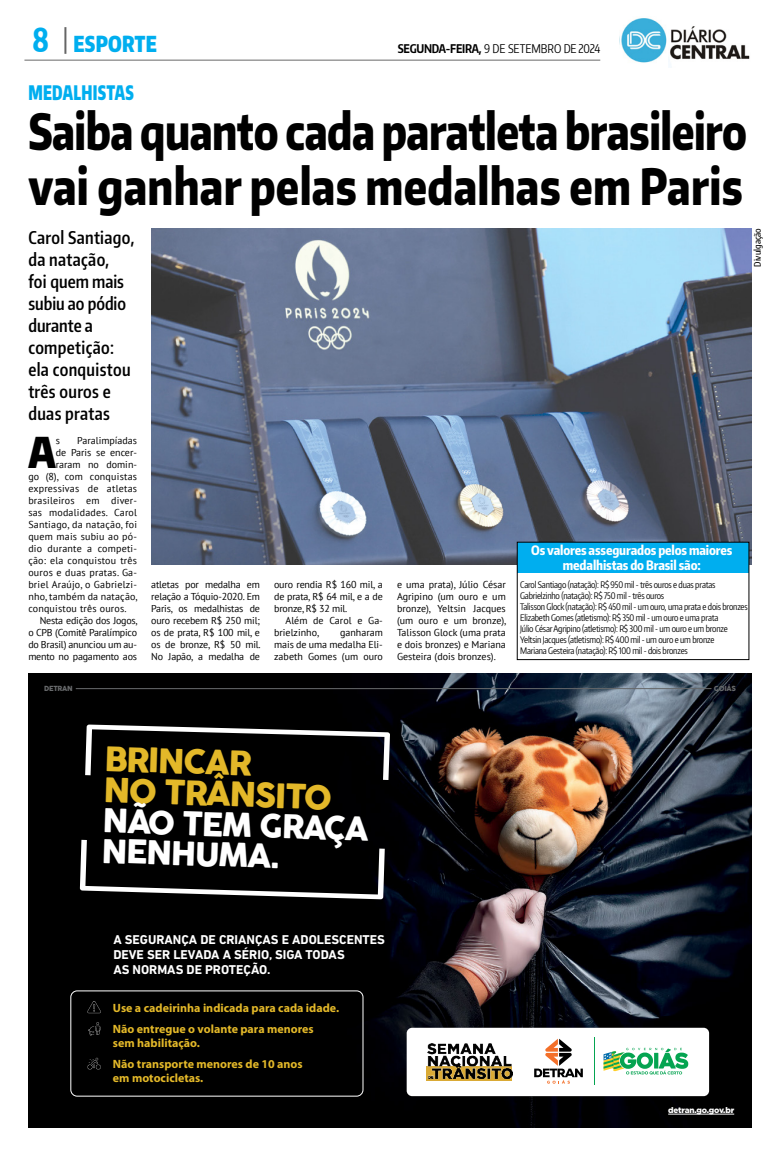
<style>
.page{position:relative;width:780px;height:1163px;background:#fff}
.page>*{position:absolute;margin:0;border:0;box-sizing:border-box;transform-origin:0 0}
.t1{font:800 50px/55px "Encode Sans Narrow";letter-spacing:-.015em;color:#000;scale:.8 1}
.t2{font:900 42.4px "Encode Sans Compressed";color:#000}
.t3{font:33px/31px "Cocogoose";color:#e3b829}
.t4{font:32px/30.4px "Cocogoose";color:#fff}
.t5{font:900 22px "Encode Sans Compressed";letter-spacing:.01em;color:#00aeef;scale:.91 1}
.t6{font:900 20px "Encode Sans Compressed";letter-spacing:.02em;color:#00aeef;scale:.8 1}
.t7{font:600 17.5px/22px "Encode Sans Compressed";letter-spacing:.02em;color:#000}
.t8{font:700 13px/15px "DIN Next LT Pro";color:#fff}
.t9{font:800 13px/15px "Encode Sans Compressed";letter-spacing:-.01em;color:#fff;text-align:center}
.t10{font:700 12px/21px "Myriad Pro";color:#e3b829}
.t11{font:12px "Encode Sans Compressed";color:#000}
.t12{font:10px/12px "PT Sans";color:#000;text-align:justify}
.t13{font:10px "PT Sans";letter-spacing:.02em;color:#000}
.t14{font:10px "PT Sans";letter-spacing:-.02em;color:#000}
.t15{font:9px/11px "Encode Sans Compressed";letter-spacing:-.02em;color:#000}
.t16{font:500 9px "Encode Sans Compressed";color:#000}
.t17{font:900 8.1px "Gotham";letter-spacing:-.02em;color:#fff}
.t18{font:6.9px "Cocogoose";letter-spacing:-.04em;color:#67696b}
.s1{font-weight:800;font-size:33px}
.s2{font-weight:700}
</style>
<div class="page">
<img style="left:670px;top:26px;width:80px;height:34px">
<img style="left:619px;top:18px;width:48px;height:45px">
<hr style="left:24px;top:60px;width:576px;height:1px;background:#000">
<hr style="left:64px;top:27px;width:2px;height:27px;background:#000">
<img style="left:151px;top:228px;width:600px;height:336px">
<img style="left:28px;top:673px;width:723px;height:453px">
<hr style="left:76px;top:688px;width:635px;height:1px;background:#67696b">
<div style="left:71px;top:990px;width:292px;height:106px;border:1px solid #fff;border-radius:6px"></div>
<svg style="left:87px;top:1000px;width:14px;height:12px"></svg>
<svg style="left:87px;top:1057px;width:14px;height:12px"></svg>
<svg style="left:88px;top:1022px;width:12px;height:13px"></svg>
<hr style="left:668px;top:1113px;width:66px;height:1px;background:#fff">
<svg style="left:80px;top:839px;width:305px;height:60px;background:#1a1a1a"></svg>
<svg style="left:85px;top:724px;width:305px;height:55px;background:#1c1c1d"></svg>
<div style="left:406px;top:1027px;width:303px;height:68px;background:#fff;border-radius:5px"></div>
<svg style="left:426px;top:1066px;width:86px;height:14px"></svg>
<img style="left:427px;top:1043px;width:85px;height:35px">
<svg style="left:603px;top:1047px;width:85px;height:27px"></svg>
<svg style="left:534px;top:1038px;width:49px;height:45px"></svg>
<hr style="left:594px;top:1037px;width:1px;height:47px;background:#05a451">
<div style="left:517px;top:542px;width:231px;height:31px;background:#00aeef"></div>
<p class="t5" style="left:32px;top:30px;width:138px"><span class="s1">8</span> ESPORTE</p>
<p class="t11" style="left:398px;top:41px;width:204px"><span class="s2">SEGUNDA-FEIRA,</span> 9 de SETEMBRO DE 2024</p>
<p class="t6" style="left:28px;top:79px;width:133px">MEDALHISTAS</p>
<p class="t1" style="left:28px;top:102px;width:899px">Saiba quanto cada paratleta brasileiro vai ganhar pelas medalhas em Paris</p>
<p class="t7" style="left:28px;top:226px;width:108px">Carol Santiago, da natação,<br>foi quem mais subiu ao pódio durante a competição: ela conquistou três ouros e duas pratas</p>
<p class="t16" style="left:751px;top:267px;width:40px;rotate:-90deg">Divulgação</p>
<p class="t2" style="left:29px;top:424px;width:29px">A</p>
<p class="t12" style="left:56px;top:434px;width:6px">s</p>
<p class="t12" style="left:77px;top:434px;width:61px">Paralimpíadas</p>
<p class="t12" style="left:56px;top:446px;width:83px">de Paris se encer-</p>
<p class="t12" style="left:56px;top:458px;width:83px">raram no domin-</p>
<p class="t13" style="left:28px;top:470px;width:110px">go (8), com conquistas</p>
<p class="t13" style="left:28px;top:482px;width:110px">expressivas de atletas</p>
<p class="t13" style="left:28px;top:494px;width:110px">brasileiros em diver-</p>
<p class="t13" style="left:28px;top:506px;width:110px">sas modalidades. Carol</p>
<p class="t13" style="left:28px;top:518px;width:110px">Santiago, da natação, foi</p>
<p class="t13" style="left:28px;top:530px;width:110px">quem mais subiu ao pó-</p>
<p class="t13" style="left:28px;top:542px;width:110px">dio durante a competi-</p>
<p class="t13" style="left:28px;top:554px;width:110px">ção: ela conquistou três</p>
<p class="t13" style="left:28px;top:566px;width:110px">ouros e duas pratas. Ga-</p>
<p class="t13" style="left:28px;top:578px;width:110px">briel Araújo, o Gabrielzi-</p>
<p class="t13" style="left:28px;top:590px;width:111px">nho, também da natação,</p>
<p class="t13" style="left:28px;top:602px;width:100px">conquistou três ouros.</p>
<p class="t14" style="left:40px;top:614px;width:100px">Nesta edição dos Jogos,</p>
<p class="t14" style="left:28px;top:626px;width:110px">o CPB (Comitê Paralímpico</p>
<p class="t14" style="left:28px;top:638px;width:110px">do Brasil) anunciou um au-</p>
<p class="t14" style="left:28px;top:650px;width:110px">mento no pagamento aos</p>
<p class="t12" style="left:151px;top:578px;width:111px">atletas por medalha em relação a Tóquio-2020. Em Paris, os medalhistas de ouro recebem R$ 250 mil; os de prata, R$ 100 mil, e os de bronze, R$ 50 mil.<br>No Japão, a medalha de</p>
<p class="t14" style="left:274px;top:578px;width:110px">ouro rendia R$ 160 mil, a</p>
<p class="t14" style="left:274px;top:590px;width:110px">de prata, R$ 64 mil, e a de</p>
<p class="t14" style="left:274px;top:602px;width:75px">bronze, R$ 32 mil.</p>
<p class="t12" style="left:285px;top:614px;width:99px">Além de Carol e Ga-</p>
<p class="t12" style="left:274px;top:626px;width:47px">brielzinho,</p>
<p class="t12" style="left:274px;top:626px;width:110px;text-indent:66px">ganharam mais de uma medalha Eli&shy;zabeth Gomes (um ouro</p>
<p class="t12" style="left:397px;top:578px;width:111px">e uma prata), Júlio César Agripino (um ouro e um bronze), Yeltsin Jacques (um ouro e um bronze), Talisson Glock (uma prata e dois bronzes) e Mariana Gesteira (dois bronzes).</p>
<p class="t9" style="left:531px;top:542px;width:203px">Os valores assegurados pelos maiores medalhistas do Brasil são:</p>
<p class="t15" style="left:520px;top:578px;width:229px">Carol Santiago (natação): R$ 950 mil - três ouros e duas pratas Gabrielzinho (natação): R$ 750 mil - três ouros<br>Talisson Glock (natação): R$ 450 mil - um ouro, uma prata e dois bronzes Elizabeth Gomes (atletismo): R$ 350 mil - um ouro e uma prata<br>Júlio César Agripino (atletismo): R$ 300 mil - um ouro e um bronze Yeltsin Jacques (atletismo): R$ 400 mil - um ouro e um bronze<br>Mariana Gesteira (natação): R$ 100 mil - dois bronzes</p>
<p class="t18" style="left:44px;top:683px;width:30px">DETRAN</p>
<p class="t18" style="left:714px;top:683px;width:23px">GOIÁS</p>
<p class="t3" style="left:105px;top:744px;width:230px;rotate:2deg">BRINCAR<br>NO TRÂNSITO</p>
<p class="t4" style="left:103px;top:806px;width:268px;rotate:2deg">NÃO TEM GRAÇA<br>NENHUMA.</p>
<p class="t8" style="left:113px;top:931px;width:273px">A SEGURANÇA DE CRIANÇAS E ADOLESCENTES<br>DEVE SER LEVADA A SÉRIO, SIGA TODAS<br>AS NORMAS DE PROTEÇÃO.</p>
<p class="t10" style="left:113px;top:997px;width:228px">Use a cadeirinha indicada para cada idade.<br>Não entregue o volante para menores</p>
<p class="t10" style="left:113px;top:1032px;width:191px">sem habilitação.<br>Não transporte menores de 10 anos</p>
<p class="t10" style="left:113px;top:1067px;width:92px">em motocicletas.</p>
<p class="t17" style="left:668px;top:1104px;width:67px">detran.go.gov.br</p>
</div>
